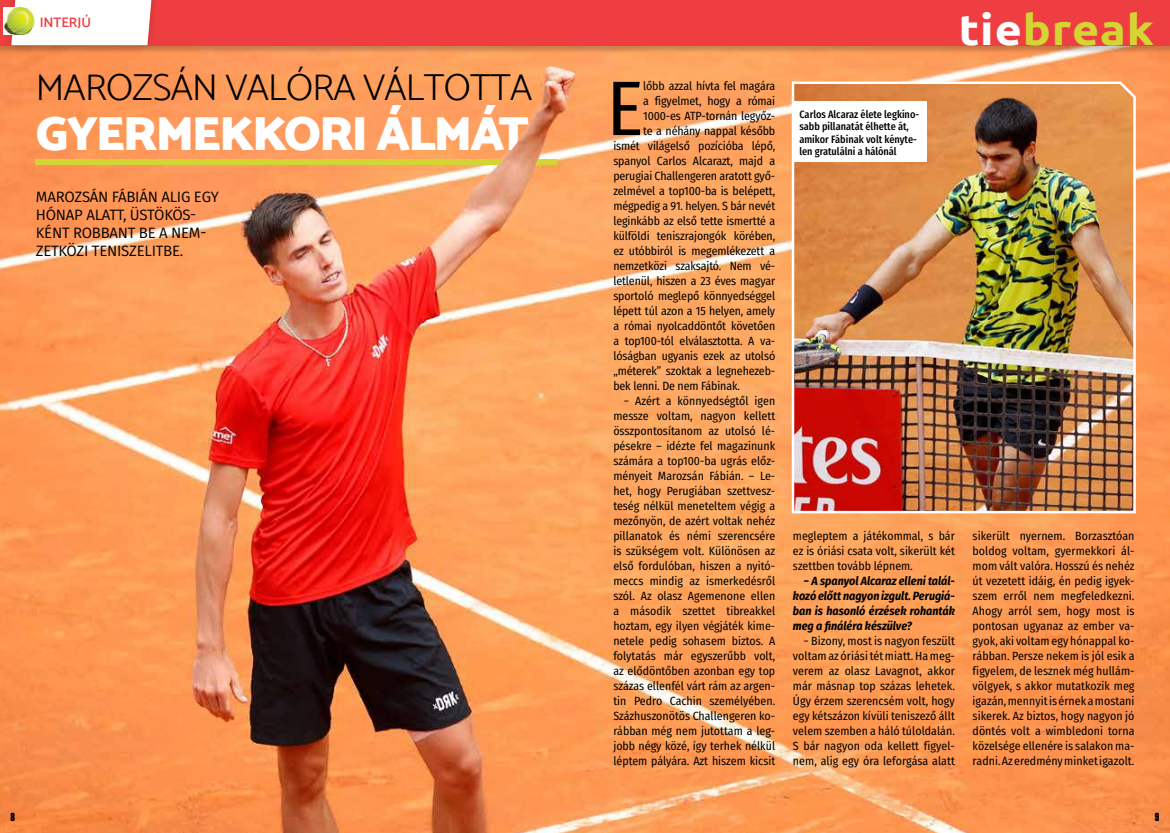
<style>
.page{position:relative;width:1170px;height:833px;background:#fff}
.page>*{position:absolute;margin:0;border:0;box-sizing:border-box;transform-origin:0 0}
.t1{font:77.12px "Fira Sans Condensed";color:#000}
.t2{font:900 48.75px "Catamaran";letter-spacing:-.05em;color:#fff}
.t3{font:700 42.38px "Ubuntu";letter-spacing:.02em;color:#d4d534;scale:1.1 1}
.t4{font:300 37.5px "Catamaran";letter-spacing:-.02em;color:#000}
.t5{font:15px/18px "Fira Sans";letter-spacing:-.015em;color:#000}
.t6{font:600 13.75px "Catamaran";letter-spacing:-.005em;color:#ef3e41}
.t7{font:11.88px/15px "Fira Sans Condensed";letter-spacing:-.005em;color:#000;text-align:justify}
.t8{font:italic 700 11.88px/15px "Fira Sans Condensed";color:#000;text-align:justify}
.t9{font:500 10.62px/12.5px "Fira Sans Condensed";color:#000}
.t10{font:700 10px "Compacta BT";color:#000}
.s1{color:#fff}
</style>
<div class="page">
<img style="left:0;top:54px;width:1169px;height:779px">
<div style="left:0;top:0;width:1169px;height:54px;background:#000;opacity:.2"></div>
<div style="left:0;top:0;width:1169px;height:45px;background:#ef3e41"></div>
<div style="left:4px;top:0;width:156px;height:53px;background:#000;opacity:.2"></div>
<div style="left:11px;top:0;width:140px;height:45px;background:#fff"></div>
<img style="left:3px;top:7px;width:33px;height:28px">
<div style="left:35px;top:159px;width:521px;height:5px;background:#d4d534"></div>
<img style="left:790px;top:80px;width:346px;height:434px">
<div style="left:793px;top:102px;width:133px;height:60px;background:#fff"></div>
<img style="left:485px;top:135px;width:61px;height:49px">
<p class="t6" style="left:40px;top:14px;width:53px">INTERJÚ</p>
<h3 class="t3" style="left:958px;top:4px;width:179px"><span class="s1">tie</span>break</h3>
<h3 class="t4" style="left:36px;top:65px;width:498px">MAROZSÁN VALÓRA VÁLTOTTA</h3>
<h2 class="t2" style="left:36px;top:105px;width:495px">GYERMEKKORI ÁLMÁT</h2>
<p class="t5" style="left:36px;top:187px;width:185px">MAROZSÁN FÁBIÁN ALIG EGY<br>HÓNAP ALATT, ÜSTÖKÖS-<br>KÉNT ROBBANT BE A NEM-<br>ZETKÖZI TENISZELITBE.</p>
<h1 class="t1" style="left:606px;top:50px;width:38px">E</h1>
<p class="t7" style="left:643px;top:78px;width:134px">lőbb azzal hívta fel magára</p>
<p class="t7" style="left:643px;top:93px;width:134px">a figyelmet, hogy a római</p>
<p class="t7" style="left:643px;top:108px;width:134px">1000-es ATP-tornán legyőz-</p>
<p class="t7" style="left:643px;top:123px;width:134px">te a néhány nappal később</p>
<p class="t7" style="left:613px;top:138px;width:163px">ismét világelső pozícióba lépő,</p>
<p class="t7" style="left:613px;top:153px;width:163px">spanyol Carlos Alcarazt, majd a</p>
<p class="t7" style="left:613px;top:168px;width:163px">perugiai Challengeren aratott győ-</p>
<p class="t7" style="left:613px;top:183px;width:163px">zelmével a top100-ba is belépett,</p>
<p class="t7" style="left:613px;top:198px;width:163px">mégpedig a 91. helyen. S bár nevét</p>
<p class="t7" style="left:613px;top:213px;width:163px">leginkább az első tette ismertté a</p>
<p class="t7" style="left:613px;top:228px;width:163px">külföldi teniszrajongók körében,</p>
<p class="t7" style="left:613px;top:243px;width:163px">ez utóbbiról is megemlékezett a</p>
<p class="t7" style="left:613px;top:258px;width:163px">nemzetközi szaksajtó. Nem vé-</p>
<p class="t7" style="left:613px;top:273px;width:163px">letlenül, hiszen a 23 éves magyar</p>
<p class="t7" style="left:613px;top:288px;width:163px">sportoló meglepő könnyedséggel</p>
<p class="t7" style="left:613px;top:303px;width:163px">lépett túl azon a 15 helyen, amely</p>
<p class="t7" style="left:613px;top:318px;width:163px">a római nyolcaddöntőt követően</p>
<p class="t7" style="left:613px;top:333px;width:163px">a top100-tól elválasztotta. A va-</p>
<p class="t7" style="left:613px;top:348px;width:163px">lóságban ugyanis ezek az utolsó</p>
<p class="t7" style="left:613px;top:363px;width:163px">„méterek” szoktak a legnehezeb-</p>
<p class="t7" style="left:613px;top:378px;width:128px">bek lenni. De nem Fábinak.</p>
<p class="t7" style="left:624px;top:393px;width:153px">− Azért a könnyedségtől igen</p>
<p class="t7" style="left:613px;top:408px;width:163px">messze voltam, nagyon kellett</p>
<p class="t7" style="left:613px;top:423px;width:163px">összpontosítanom az utolsó lé-</p>
<p class="t7" style="left:613px;top:438px;width:163px">pésekre – idézte fel magazinunk</p>
<p class="t7" style="left:613px;top:453px;width:163px">számára a top100-ba ugrás előz-</p>
<p class="t7" style="left:613px;top:468px;width:163px">ményeit Marozsán Fábián. – Le-</p>
<p class="t7" style="left:613px;top:483px;width:163px">het, hogy Perugiában szettvesz-</p>
<p class="t7" style="left:613px;top:498px;width:163px">teség nélkül meneteltem végig a</p>
<p class="t7" style="left:613px;top:513px;width:163px">mezőnyön, de azért voltak nehéz</p>
<p class="t7" style="left:613px;top:528px;width:163px">pillanatok és némi szerencsére</p>
<p class="t7" style="left:613px;top:543px;width:163px">is szükségem volt. Különösen az</p>
<p class="t7" style="left:613px;top:558px;width:163px">első fordulóban, hiszen a nyitó-</p>
<p class="t7" style="left:613px;top:573px;width:163px">meccs mindig az ismerkedésről</p>
<p class="t7" style="left:613px;top:588px;width:163px">szól. Az olasz Agemenone ellen</p>
<p class="t7" style="left:613px;top:603px;width:163px">a második szettet tibreakkel</p>
<p class="t7" style="left:613px;top:618px;width:163px">hoztam, egy ilyen végjáték kime-</p>
<p class="t7" style="left:613px;top:633px;width:163px">netele pedig sohasem biztos. A</p>
<p class="t7" style="left:613px;top:648px;width:163px">folytatás már egyszerűbb volt,</p>
<p class="t7" style="left:613px;top:663px;width:163px">az elődöntőben azonban egy top</p>
<p class="t7" style="left:613px;top:678px;width:163px">százas ellenfél várt rám az argen-</p>
<p class="t7" style="left:613px;top:693px;width:163px">tin Pedro Cachin személyében.</p>
<p class="t7" style="left:613px;top:708px;width:163px">Százhuszonötös Challengeren ko-</p>
<p class="t7" style="left:613px;top:723px;width:163px">rábban még nem jutottam a leg-</p>
<p class="t7" style="left:613px;top:738px;width:163px">jobb négy közé, így terhek nélkül</p>
<p class="t7" style="left:613px;top:753px;width:163px">léptem pályára. Azt hiszem kicsit</p>
<p class="t9" style="left:799px;top:107px;width:121px">Carlos Alcaraz élete legkíno&shy;sabb pillanatát élhette át, amikor Fábinak volt kényte&shy;len gratulálni a hálónál</p>
<p class="t7" style="left:972px;top:528px;width:163px">sikerült nyernem. Borzasztóan boldog voltam, gyermekkori ál&shy;mom vált valóra. Hosszú és nehéz út vezetett idáig, én pedig igyek&shy;szem erről nem megfeledkezni.<br>Ahogy arról sem, hogy most is pontosan ugyanaz az ember va&shy;gyok, aki voltam egy hónappal ko&shy;rábban. Persze nekem is jól esik a figyelem, de lesznek még hullám&shy;völgyek, s akkor mutatkozik meg igazán, mennyit is érnek a mostani sikerek. Az biztos, hogy nagyon jó döntés volt a wimbledoni torna közelsége ellenére is salakon ma&shy;radni. Az eredmény minket igazolt.</p>
<p class="t7" style="left:793px;top:528px;width:163px">megleptem a játékommal, s bár ez is óriási csata volt, sikerült két szettben tovább lépnem.</p>
<p class="t8" style="left:793px;top:573px;width:163px;text-indent:11px">− A spanyol Alcaraz elleni talál&shy;kozó előtt nagyon izgult. Perugiá&shy;ban is hasonló érzések rohanták meg a fináléra készülve?</p>
<p class="t7" style="left:793px;top:633px;width:163px;text-indent:11px">− Bizony, most is nagyon feszült voltam az óriási tét miatt. Ha meg&shy;verem az olasz Lavagnot, akkor már másnap top százas lehetek.<br>Úgy érzem szerencsém volt, hogy egy kétszázon kívüli teniszező állt velem szemben a háló túloldalán.<br>S bár nagyon oda kellett figyel&shy;nem, alig egy óra leforgása alatt</p>
<p class="t10" style="left:11px;top:811px;width:6px">8</p>
<p class="t10" style="left:1154px;top:811px;width:6px">9</p>
</div>
